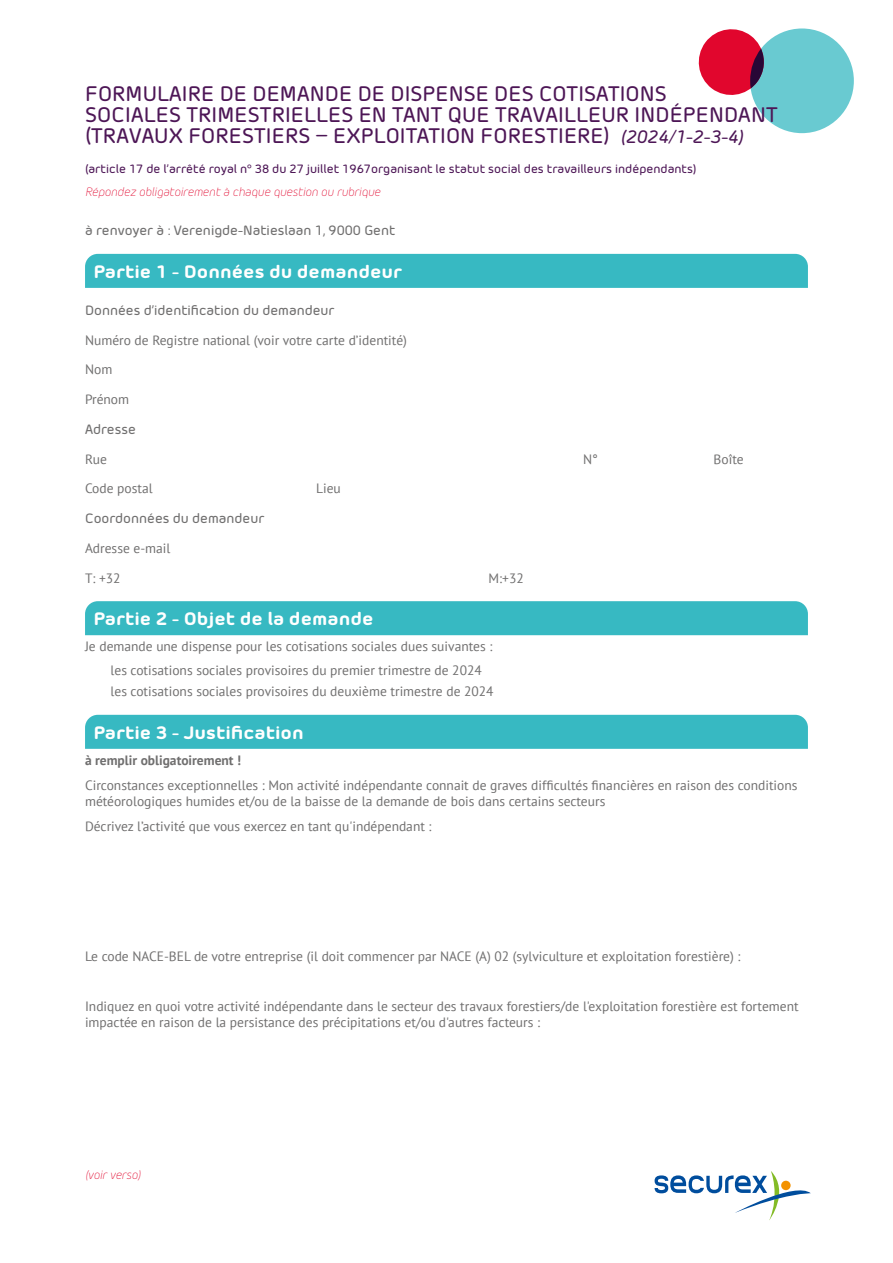
<style>
.page{position:relative;width:893px;height:1263px;background:#fff}
.page>*{position:absolute;margin:0;border:0;box-sizing:border-box;transform-origin:0 0}
.t1{font:500 21px/21px "Morebi Rounded";letter-spacing:.005em;color:#4d1656}
.t2{font:900 18px "Morebi Rounded";color:#fff}
.t3{font:13.5px/16.2px "PT Sans";color:#706f6f}
.t4{font:500 13.5px "Morebi Rounded";color:#706f6f}
.t5{font:700 13.5px "PT Sans";color:#706f6f}
.t6{font:500 12px "Morebi Rounded";color:#4d1656}
.t7{font:italic 300 12px "Morebi Rounded";color:#e1062d}
.s1{font-style:italic;font-size:18px}
</style>
<div class="page">
<div style="left:750px;top:28px;width:104px;height:105px;background:#69cad1;border-radius:50%"></div>
<svg style="left:698px;top:29px;width:70px;height:70px"></svg>
<svg style="left:655px;top:1171px;width:156px;height:49px"></svg>
<div style="left:85px;top:254px;width:723px;height:34px;background:#37b9c2"></div>
<div style="left:85px;top:601px;width:723px;height:34px;background:#37b9c2"></div>
<div style="left:85px;top:715px;width:723px;height:34px;background:#37b9c2"></div>
<h1 class="t1" style="left:85px;top:82px;width:694px">FORMULAIRE DE DEMANDE DE DISPENSE DES COTISATIONS<br>SOCIALES TRIMESTRIELLES EN TANT QUE TRAVAILLEUR INDÉPENDANT (TRAVAUX FORESTIERS – EXPLOITATION FORESTIERE) <span class="s1">(2024/1-2-3-4)</span></h1>
<p class="t6" style="left:85px;top:160px;width:613px">(article 17 de l’arrêté royal n° 38 du 27 juillet 1967organisant le statut social des travailleurs indépendants)</p>
<p class="t7" style="left:85px;top:183px;width:297px">Répondez obligatoirement à chaque question ou rubrique</p>
<p class="t4" style="left:85px;top:220px;width:312px">à renvoyer à : Verenigde-Natieslaan 1, 9000 Gent</p>
<h2 class="t2" style="left:94px;top:258px;width:310px">Partie 1 - Données du demandeur</h2>
<p class="t4" style="left:85px;top:300px;width:251px">Données d’identification du demandeur</p>
<p class="t3" style="left:85px;top:331px;width:323px">Numéro de Registre national (voir votre carte d’identité)</p>
<p class="t3" style="left:85px;top:361px;width:29px">Nom</p>
<p class="t3" style="left:85px;top:391px;width:46px">Prénom</p>
<p class="t4" style="left:85px;top:419px;width:52px">Adresse</p>
<p class="t3" style="left:85px;top:450px;width:24px">Rue</p>
<p class="t3" style="left:583px;top:450px;width:16px">N°</p>
<p class="t3" style="left:714px;top:450px;width:32px">Boîte</p>
<p class="t3" style="left:85px;top:480px;width:69px">Code postal</p>
<p class="t3" style="left:316px;top:480px;width:26px">Lieu</p>
<p class="t4" style="left:85px;top:509px;width:181px">Coordonnées du demandeur</p>
<p class="t3" style="left:85px;top:540px;width:87px">Adresse e-mail</p>
<p class="t3" style="left:85px;top:569px;width:37px">T: +32</p>
<p class="t3" style="left:489px;top:569px;width:37px">M:+32</p>
<h2 class="t2" style="left:94px;top:605px;width:282px">Partie 2 - Objet de la demande</h2>
<p class="t3" style="left:111px;top:635px;width:383px;line-height:23.5px;text-indent:-26px">Je demande une dispense pour les cotisations sociales dues suivantes : les cotisations sociales provisoires du premier trimestre de 2024</p>
<p class="t3" style="left:111px;top:683px;width:385px">les cotisations sociales provisoires du deuxième trimestre de 2024</p>
<h2 class="t2" style="left:94px;top:719px;width:212px">Partie 3 - Justification</h2>
<p class="t5" style="left:85px;top:751px;width:157px">à remplir obligatoirement !</p>
<p class="t3" style="left:85px;top:776px;width:714px">Circonstances exceptionnelles : Mon activité indépendante connait de graves difficultés financières en raison des conditions météorologiques humides et/ou de la baisse de la demande de bois dans certains secteurs</p>
<p class="t3" style="left:85px;top:817px;width:348px">Décrivez l’activité que vous exercez en tant qu'indépendant :</p>
<p class="t3" style="left:85px;top:948px;width:657px">Le code NACE-BEL de votre entreprise (il doit commencer par NACE (A) 02 (sylviculture et exploitation forestière) :</p>
<p class="t3" style="left:85px;top:998px;width:715px">Indiquez en quoi votre activité indépendante dans le secteur des travaux forestiers/de l'exploitation forestière est fortement impactée en raison de la persistance des précipitations et/ou d'autres facteurs :</p>
<p class="t7" style="left:85px;top:1166px;width:57px">(voir verso)</p>
</div>
